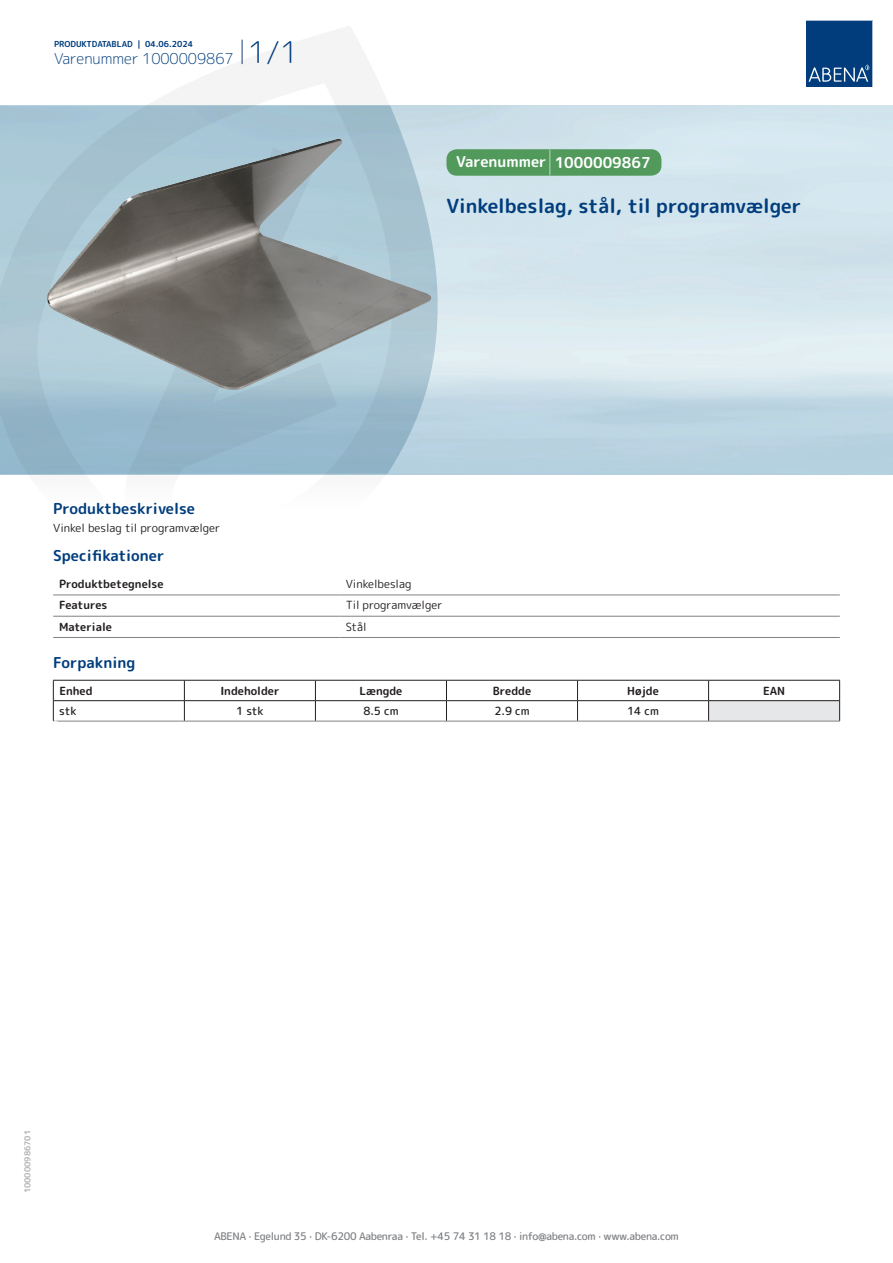
<style>
.page{position:relative;width:893px;height:1263px;background:#fff}
.page>*{position:absolute;margin:0;border:0;box-sizing:border-box;transform-origin:0 0}
.t1{font:700 19.5px "Rounded Mplus 1 c";color:#013d7d}
.t2{font:700 15px "Rounded Mplus 1 c";color:#013d7d}
.t3{font:300 15px "Rounded Mplus 1 c";color:#013d7d}
.t4{font:700 15px "Rounded Mplus 1 c";color:#fff}
.t5{font:700 11.25px "Rounded Mplus 1 c";color:#231f20}
.t6{font:11.25px "Rounded Mplus 1 c";color:#231f20}
.t7{font:500 11.25px "Rounded Mplus 1 c";color:#231f20}
.t8{font:500 10.5px "Rounded Mplus 1 c";letter-spacing:-.03em;color:#808285}
.t9{font:700 10.5px "Rounded Mplus 1 c";color:#fff}
.t10{font:700 8.25px "Rounded Mplus 1 c";color:#013d7d}
.t11{font:700 8.25px "Rounded Mplus 1 c";color:#b2b3b7}
.s1{font-size:30px}
.s2{font-size:25.5px}
</style>
<div class="page">
<svg style="left:0;top:26px;width:439px;height:569px"></svg>
<svg style="left:0;top:106px;width:438px;height:368px;background:#9fbfcf"></svg>
<svg style="left:242px;top:40px;width:1px;height:24px"></svg>
<svg style="left:806px;top:20px;width:67px;height:67px;background:#144b86"></svg>
<img style="left:47px;top:138px;width:386px;height:253px">
<hr style="left:53px;top:595px;width:287px;height:1px;background:#808285">
<hr style="left:340px;top:595px;width:500px;height:1px;background:#808285">
<hr style="left:53px;top:616px;width:287px;height:1px;background:#808285">
<hr style="left:340px;top:616px;width:500px;height:1px;background:#808285">
<hr style="left:53px;top:637px;width:287px;height:1px;background:#808285">
<hr style="left:340px;top:637px;width:500px;height:1px;background:#808285">
<div style="left:709px;top:701px;width:131px;height:20px;background:#e6e7e9"></div>
<hr style="left:53px;top:680px;width:131px;height:1px;background:#231f20">
<hr style="left:184px;top:680px;width:131px;height:1px;background:#231f20">
<hr style="left:315px;top:680px;width:131px;height:1px;background:#231f20">
<hr style="left:446px;top:680px;width:131px;height:1px;background:#231f20">
<hr style="left:577px;top:680px;width:132px;height:1px;background:#231f20">
<hr style="left:709px;top:680px;width:131px;height:1px;background:#231f20">
<hr style="left:53px;top:700px;width:131px;height:1px;background:#231f20">
<svg style="left:53px;top:680px;width:1px;height:41px"></svg>
<hr style="left:184px;top:700px;width:131px;height:1px;background:#231f20">
<svg style="left:184px;top:680px;width:1px;height:41px"></svg>
<hr style="left:315px;top:700px;width:131px;height:1px;background:#231f20">
<svg style="left:315px;top:680px;width:1px;height:41px"></svg>
<hr style="left:446px;top:700px;width:131px;height:1px;background:#231f20">
<svg style="left:446px;top:680px;width:1px;height:41px"></svg>
<hr style="left:577px;top:700px;width:132px;height:1px;background:#231f20">
<svg style="left:577px;top:680px;width:1px;height:41px"></svg>
<hr style="left:709px;top:700px;width:131px;height:1px;background:#231f20">
<svg style="left:708px;top:680px;width:1px;height:41px"></svg>
<svg style="left:839px;top:680px;width:1px;height:41px"></svg>
<hr style="left:53px;top:721px;width:131px;height:1px;background:#808285">
<hr style="left:184px;top:721px;width:131px;height:1px;background:#808285">
<hr style="left:315px;top:721px;width:131px;height:1px;background:#808285">
<hr style="left:446px;top:721px;width:131px;height:1px;background:#808285">
<hr style="left:577px;top:721px;width:132px;height:1px;background:#808285">
<hr style="left:709px;top:721px;width:131px;height:1px;background:#808285">
<div style="left:446px;top:149px;width:215px;height:27px;background:#52995c;border-radius:10px"></div>
<p class="t10" style="left:54px;top:38px;width:141px">PRODUKTDATABLAD | 04.06.2024</p>
<h2 class="t3" style="left:54px;top:48px;width:246px">Varenummer 1000009867 <span class="s1">1/1</span></h2>
<h2 class="t4" style="left:456px;top:152px;width:196px">Varenummer <span class="s2">|</span> 1000009867</h2>
<h1 class="t1" style="left:446px;top:192px;width:356px">Vinkelbeslag, stål, til programvælger</h1>
<h2 class="t2" style="left:53px;top:498px;width:143px">Produktbeskrivelse</h2>
<p class="t6" style="left:53px;top:520px;width:169px">Vinkel beslag til programvælger</p>
<h2 class="t2" style="left:53px;top:545px;width:113px">Specifikationer</h2>
<p class="t5" style="left:59px;top:576px;width:106px">Produktbetegnelse</p>
<p class="t6" style="left:346px;top:576px;width:67px">Vinkelbeslag</p>
<p class="t5" style="left:59px;top:597px;width:50px">Features</p>
<p class="t6" style="left:346px;top:597px;width:98px">Til programvælger</p>
<p class="t5" style="left:59px;top:618px;width:54px">Materiale</p>
<p class="t6" style="left:346px;top:618px;width:23px">Stål</p>
<h2 class="t2" style="left:53px;top:651px;width:84px">Forpakning</h2>
<p class="t5" style="left:59px;top:682px;width:35px">Enhed</p>
<p class="t5" style="left:220px;top:682px;width:61px">Indeholder</p>
<p class="t5" style="left:359px;top:682px;width:44px">Længde</p>
<p class="t5" style="left:493px;top:682px;width:40px">Bredde</p>
<p class="t5" style="left:627px;top:682px;width:33px">Højde</p>
<p class="t5" style="left:763px;top:682px;width:24px">EAN</p>
<p class="t7" style="left:59px;top:703px;width:19px">stk</p>
<p class="t7" style="left:236px;top:703px;width:29px">1 stk</p>
<p class="t7" style="left:363px;top:703px;width:37px">8.5 cm</p>
<p class="t7" style="left:494px;top:703px;width:37px">2.9 cm</p>
<p class="t7" style="left:627px;top:703px;width:33px">14 cm</p>
<p class="t9" style="left:53px;top:716px;width:7px">*</p>
<p class="t11" style="left:22px;top:1193px;width:65px;rotate:-90deg">100000986701</p>
<p class="t8" style="left:214px;top:1229px;width:466px">ABENA · Egelund 35 · DK-6200 Aabenraa · Tel. +45 74 31 18 18 · info@abena.com · www.abena.com</p>
</div>
